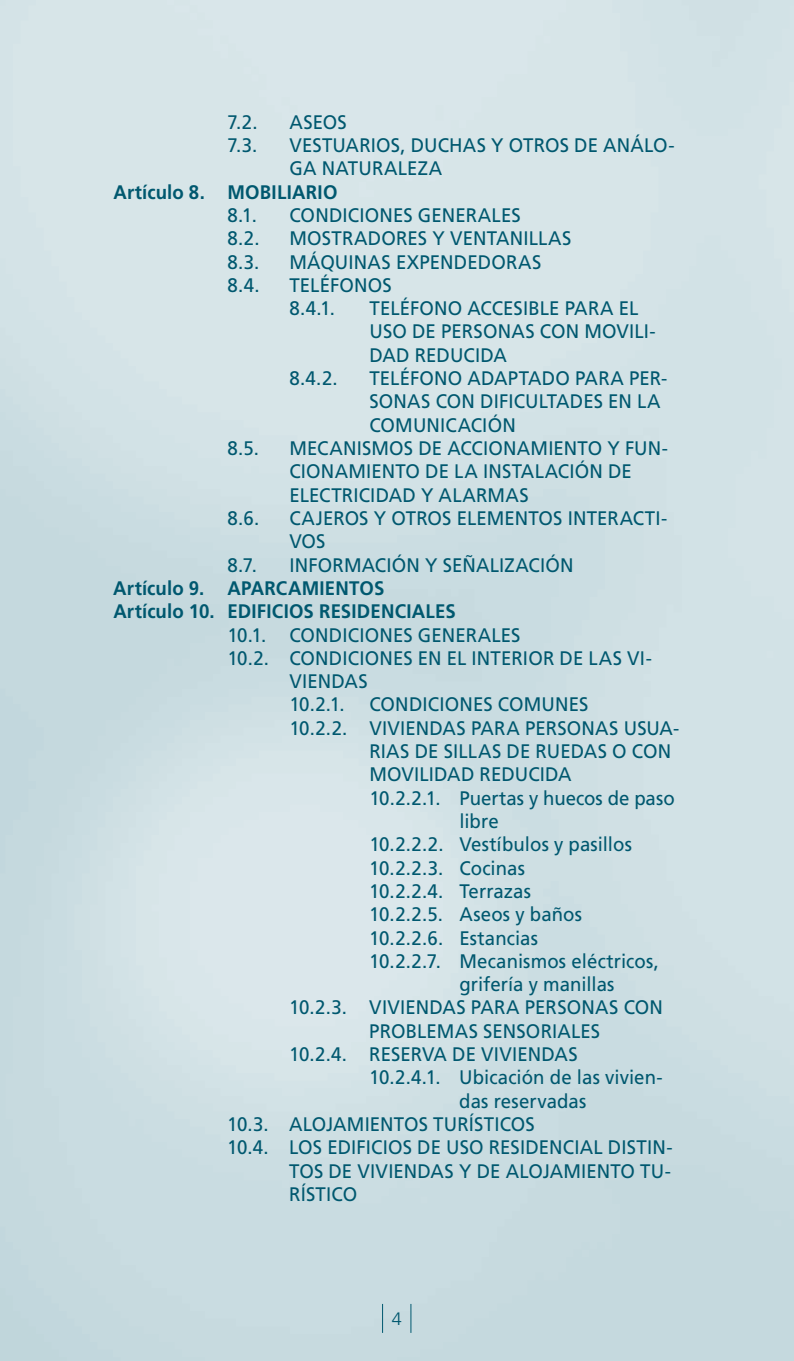
<style>
.page{position:relative;width:794px;height:1361px;background:#fff}
.page>*{position:absolute;margin:0;border:0;box-sizing:border-box;transform-origin:0 0}
.t1{font:19.6px/23.4px "Frutiger";letter-spacing:.005em;color:#00586f;scale:.95 1}
.t2{font:700 19.6px/23.4px "Frutiger";letter-spacing:.01em;color:#00586f;scale:.95 1}
.t3{font:300 18px "Frutiger";color:#00586f}
</style>
<div class="page">
<svg style="left:382px;top:1304px;width:1px;height:29px"></svg>
<svg style="left:410px;top:1304px;width:1px;height:29px"></svg>
<p class="t1" style="left:227px;top:110px;width:33px">7.2.</p>
<p class="t1" style="left:289px;top:110px;width:62px">ASEOS</p>
<p class="t1" style="left:227px;top:133px;width:33px">7.3.</p>
<p class="t1" style="left:289px;top:133px;width:407px">VESTUARIOS, DUCHAS Y OTROS DE ANÁLO-<br>GA NATURALEZA</p>
<p class="t2" style="left:113px;top:180px;width:237px">Artículo 8. MOBILIARIO</p>
<p class="t1" style="left:227px;top:203px;width:32px">8.1.</p>
<p class="t1" style="left:289px;top:203px;width:245px">CONDICIONES GENERALES</p>
<p class="t1" style="left:227px;top:226px;width:35px">8.2.</p>
<p class="t1" style="left:289px;top:226px;width:298px">MOSTRADORES Y VENTANILLAS</p>
<p class="t1" style="left:227px;top:250px;width:35px">8.3.</p>
<p class="t1" style="left:289px;top:250px;width:267px">MÁQUINAS EXPENDEDORAS</p>
<p class="t1" style="left:227px;top:273px;width:35px">8.4.</p>
<p class="t1" style="left:289px;top:273px;width:109px">TELÉFONOS<br>8.4.1.</p>
<p class="t1" style="left:369px;top:296px;width:303px">TELÉFONO ACCESIBLE PARA EL<br>USO DE PERSONAS CON MOVILI-<br>DAD REDUCIDA</p>
<p class="t1" style="left:289px;top:366px;width:52px">8.4.2.</p>
<p class="t1" style="left:369px;top:366px;width:315px">TELÉFONO ADAPTADO PARA PER-<br>SONAS CON DIFICULTADES EN LA<br>COMUNICACIÓN</p>
<p class="t1" style="left:227px;top:436px;width:35px">8.5.</p>
<p class="t1" style="left:289px;top:436px;width:400px">MECANISMOS DE ACCIONAMIENTO Y FUN-<br>CIONAMIENTO DE LA INSTALACIÓN DE<br>ELECTRICIDAD Y ALARMAS</p>
<p class="t1" style="left:227px;top:506px;width:35px">8.6.</p>
<p class="t1" style="left:289px;top:506px;width:399px">CAJEROS Y OTROS ELEMENTOS INTERACTI-<br>VOS</p>
<p class="t1" style="left:227px;top:553px;width:33px">8.7.</p>
<p class="t1" style="left:289px;top:553px;width:301px">INFORMACIÓN Y SEÑALIZACIÓN</p>
<p class="t2" style="left:113px;top:576px;width:362px">Artículo 9. APARCAMIENTOS<br>Artículo 10. EDIFICIOS RESIDENCIALES</p>
<p class="t1" style="left:227px;top:623px;width:310px">10.1. CONDICIONES GENERALES</p>
<p class="t1" style="left:227px;top:646px;width:448px">10.2. CONDICIONES EN EL INTERIOR DE LAS VI-</p>
<p class="t1" style="left:289px;top:669px;width:84px">VIENDAS</p>
<p class="t1" style="left:289px;top:693px;width:60px">10.2.1.</p>
<p class="t1" style="left:369px;top:693px;width:232px">CONDICIONES COMUNES</p>
<p class="t1" style="left:289px;top:716px;width:412px">10.2.2. VIVIENDAS PARA PERSONAS USUA-</p>
<p class="t1" style="left:369px;top:739px;width:319px">RIAS DE SILLAS DE RUEDAS O CON</p>
<p class="t1" style="left:369px;top:762px;width:214px">MOVILIDAD REDUCIDA</p>
<p class="t1" style="left:369px;top:786px;width:323px">10.2.2.1. Puertas y huecos de paso</p>
<p class="t1" style="left:459px;top:809px;width:43px">libre</p>
<p class="t1" style="left:369px;top:832px;width:278px">10.2.2.2. Vestíbulos y pasillos</p>
<p class="t1" style="left:369px;top:856px;width:165px">10.2.2.3. Cocinas</p>
<p class="t1" style="left:369px;top:879px;width:172px">10.2.2.4. Terrazas</p>
<p class="t1" style="left:369px;top:902px;width:225px">10.2.2.5. Aseos y baños</p>
<p class="t1" style="left:369px;top:926px;width:179px">10.2.2.6. Estancias</p>
<p class="t1" style="left:369px;top:949px;width:306px">10.2.2.7. Mecanismos eléctricos,</p>
<p class="t1" style="left:459px;top:972px;width:165px">grifería y manillas</p>
<p class="t1" style="left:289px;top:996px;width:395px">10.2.3. VIVIENDAS PARA PERSONAS CON</p>
<p class="t1" style="left:369px;top:1019px;width:245px">PROBLEMAS SENSORIALES</p>
<p class="t1" style="left:289px;top:1042px;width:305px">10.2.4. RESERVA DE VIVIENDAS</p>
<p class="t1" style="left:369px;top:1065px;width:310px">10.2.4.1. Ubicación de las vivien-</p>
<p class="t1" style="left:459px;top:1089px;width:135px">das reservadas</p>
<p class="t1" style="left:227px;top:1112px;width:325px">10.3. ALOJAMIENTOS TURÍSTICOS</p>
<p class="t1" style="left:227px;top:1135px;width:470px">10.4. LOS EDIFICIOS DE USO RESIDENCIAL DISTIN-</p>
<p class="t1" style="left:289px;top:1159px;width:403px">TOS DE VIVIENDAS Y DE ALOJAMIENTO TU-</p>
<p class="t1" style="left:289px;top:1182px;width:73px">RÍSTICO</p>
<p class="t3" style="left:392px;top:1308px;width:12px">4</p>
</div>
